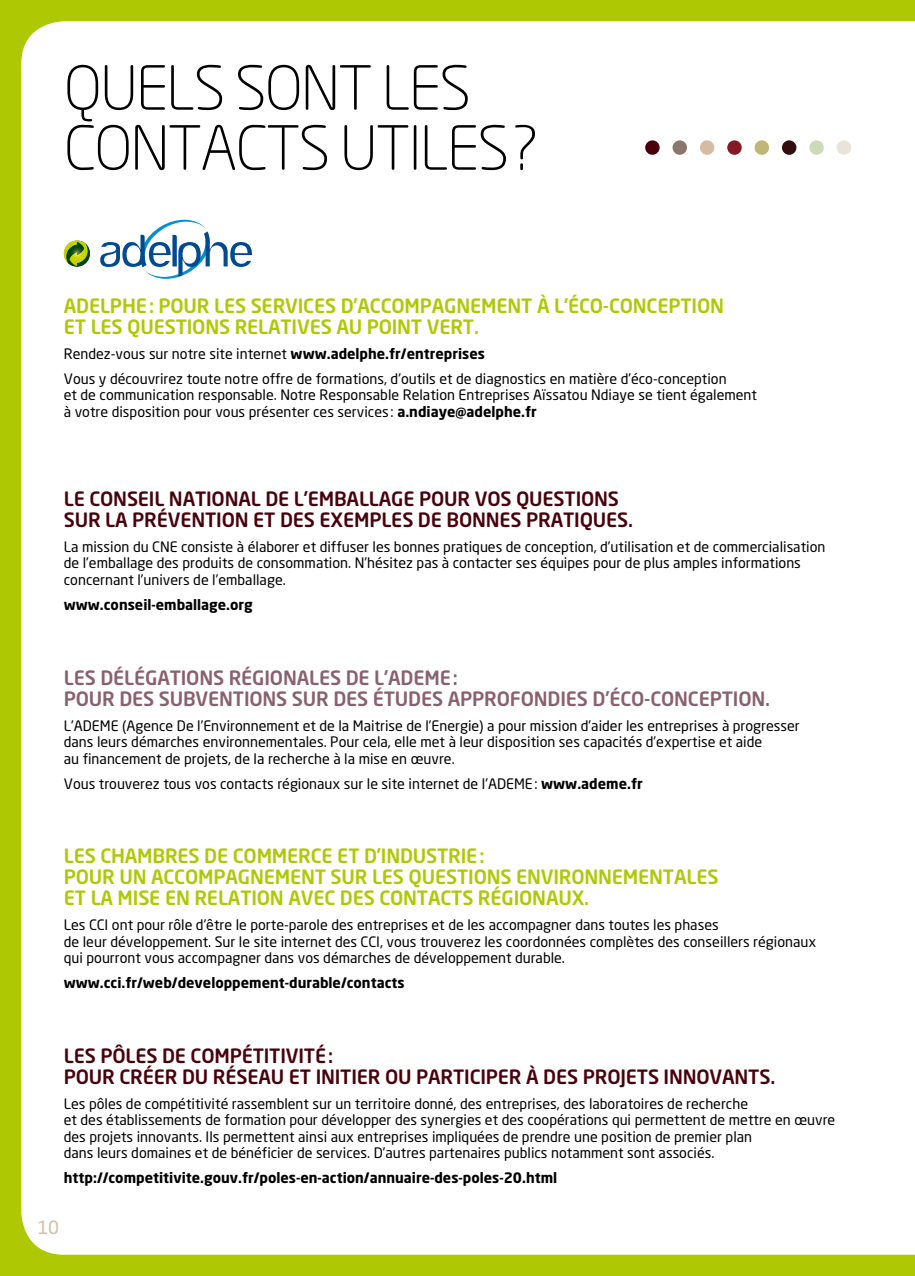
<style>
.page{position:relative;width:915px;height:1276px;background:#fff}
.page>*{position:absolute;margin:0;border:0;box-sizing:border-box;transform-origin:0 0}
.t1{font:300 60px/60px "Neo Sans Std";letter-spacing:-.03em;color:#000}
.t2{font:500 19.5px/21px "Neo Sans Std";letter-spacing:-.01em;color:#aec904}
.t3{font:500 19.5px/21px "Neo Sans Std";letter-spacing:-.01em;color:#49020b}
.t4{font:500 19.5px/21px "Neo Sans Std";letter-spacing:-.01em;color:#8a606f}
.t5{font:18px "Neo Sans Std";color:#d6bba3}
.t6{font:14.25px/16.5px "Neo Sans Std";color:#000}
.t7{font:700 14.25px "Neo Sans Std";color:#000}
.s1{font-weight:700}
</style>
<div class="page">
<div style="left:0;top:0;width:914px;height:1276px;background:#aec904"></div>
<div style="left:21px;top:21px;width:893px;height:1233px;background:#fff"></div>
<img style="left:56px;top:220px;width:55px;height:66px">
<div style="left:56px;top:222px;width:52px;height:62px;background:#fff"></div>
<img style="left:66px;top:241px;width:24px;height:26px">
<img style="left:64px;top:240px;width:24px;height:26px">
<svg style="left:100px;top:220px;width:152px;height:59px;background:#c4d7e8"></svg>
<div style="left:645px;top:140px;width:14px;height:15px;background:#49020b;border-radius:50%"></div>
<div style="left:672px;top:140px;width:14px;height:15px;background:#8b766e;border-radius:50%"></div>
<div style="left:699px;top:140px;width:15px;height:15px;background:#d6bba3;border-radius:50%"></div>
<div style="left:727px;top:140px;width:14px;height:15px;background:#871925;border-radius:50%"></div>
<div style="left:754px;top:140px;width:14px;height:15px;background:#beb874;border-radius:50%"></div>
<div style="left:781px;top:140px;width:15px;height:15px;background:#340b0f;border-radius:50%"></div>
<div style="left:809px;top:140px;width:14px;height:15px;background:#ccdbb7;border-radius:50%"></div>
<div style="left:836px;top:140px;width:14px;height:15px;background:#eae3da;border-radius:50%"></div>
<h1 class="t1" style="left:64px;top:57px;width:476px">QUELS SONT LES<br>CONTACTS UTILES ?</h1>
<h2 class="t2" style="left:64px;top:294px;width:661px">ADELPHE : POUR LES SERVICES D’ACCOMPAGNEMENT À L’ÉCO-CONCEPTION<br>ET LES QUESTIONS RELATIVES AU POINT VERT.</h2>
<p class="t6" style="left:64px;top:341px;width:664px;line-height:25px">Rendez-vous sur notre site internet <span class="s1">www.adelphe.fr/entreprises<br></span>Vous y découvrirez toute notre offre de formations, d’outils et de diagnostics en matière d’éco-conception</p>
<p class="t6" style="left:64px;top:386px;width:694px">et de communication responsable. Notre Responsable Relation Entreprises Aïssatou Ndiaye se tient également à votre disposition pour vous présenter ces services : <span class="s1">a.ndiaye@adelphe.fr</span></p>
<h2 class="t3" style="left:64px;top:488px;width:570px">LE CONSEIL NATIONAL DE L’EMBALLAGE POUR VOS QUESTIONS<br>SUR LA PRÉVENTION ET DES EXEMPLES DE BONNES PRATIQUES.</h2>
<p class="t6" style="left:64px;top:538px;width:762px">La mission du CNE consiste à élaborer et diffuser les bonnes pratiques de conception, d’utilisation et de commercialisation de l’emballage des produits de consommation. N’hésitez pas à contacter ses équipes pour de plus amples informations concernant l’univers de l’emballage.</p>
<p class="t7" style="left:64px;top:595px;width:190px">www.conseil-emballage.org</p>
<h2 class="t4" style="left:64px;top:666px;width:707px">LES DÉLÉGATIONS RÉGIONALES DE L’ADEME :<br>POUR DES SUBVENTIONS SUR DES ÉTUDES APPROFONDIES D’ÉCO-CONCEPTION.</h2>
<p class="t6" style="left:64px;top:717px;width:737px">L’ADEME (Agence De l’Environnement et de la Maitrise de l’Energie) a pour mission d’aider les entreprises à progresser dans leurs démarches environnementales. Pour cela, elle met à leur disposition ses capacités d’expertise et aide<br>au financement de projets, de la recherche à la mise en œuvre.</p>
<p class="t6" style="left:64px;top:775px;width:580px">Vous trouverez tous vos contacts régionaux sur le site internet de l’ADEME : <span class="s1">www.ademe.fr</span></p>
<h2 class="t2" style="left:64px;top:845px;width:656px">LES CHAMBRES DE COMMERCE ET D’INDUSTRIE :<br>POUR UN ACCOMPAGNEMENT SUR LES QUESTIONS ENVIRONNEMENTALES<br>ET LA MISE EN RELATION AVEC DES CONTACTS RÉGIONAUX.</h2>
<p class="t6" style="left:64px;top:916px;width:753px">Les CCI ont pour rôle d’être le porte-parole des entreprises et de les accompagner dans toutes les phases<br>de leur développement. Sur le site internet des CCI, vous trouverez les coordonnées complètes des conseillers régionaux qui pourront vous accompagner dans vos démarches de développement durable.</p>
<p class="t7" style="left:64px;top:974px;width:342px">www.cci.fr/web/developpement-durable/contacts</p>
<h2 class="t3" style="left:64px;top:1044px;width:712px">LES PÔLES DE COMPÉTITIVITÉ :<br>POUR CRÉER DU RÉSEAU ET INITIER OU PARTICIPER À DES PROJETS INNOVANTS.</h2>
<p class="t6" style="left:64px;top:1095px;width:772px">Les pôles de compétitivité rassemblent sur un territoire donné, des entreprises, des laboratoires de recherche<br>et des établissements de formation pour développer des synergies et des coopérations qui permettent de mettre en œuvre des projets innovants. Ils permettent ainsi aux entreprises impliquées de prendre une position de premier plan<br>dans leurs domaines et de bénéficier de services. D’autres partenaires publics notamment sont associés.</p>
<p class="t7" style="left:64px;top:1169px;width:494px">http://competitivite.gouv.fr/poles-en-action/annuaire-des-poles-20.html</p>
<p class="t5" style="left:38px;top:1216px;width:23px">10</p>
</div>
